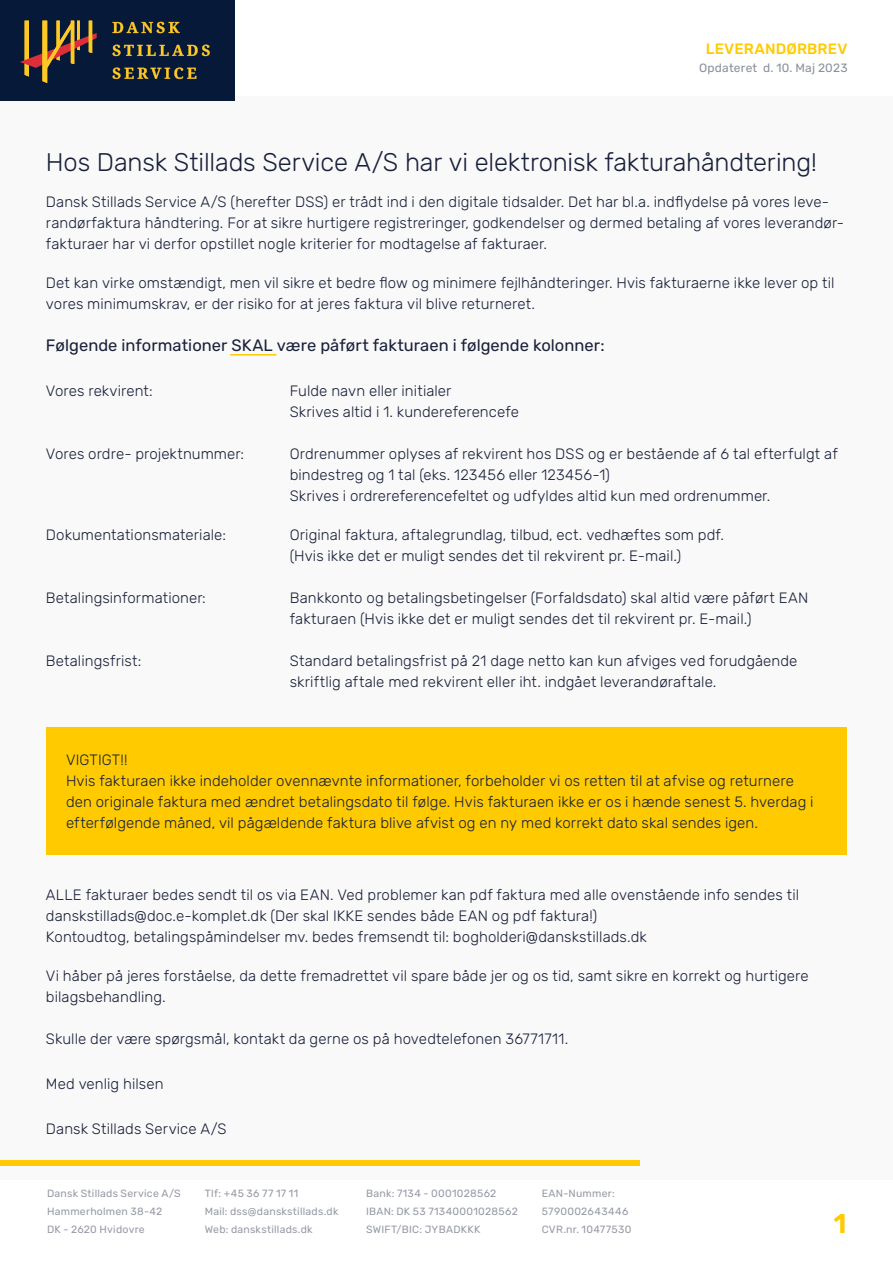
<style>
.page{position:relative;width:893px;height:1263px;background:#fff}
.page>*{position:absolute;margin:0;border:0;box-sizing:border-box;transform-origin:0 0}
.t1{font:500 27px "Rubik";color:#ffca00}
.Body_Copy__Centre_Al{font:300 25.5px "Rubik";letter-spacing:-.005em;color:#18203a}
.Body_Copy__Centre_Al-2{font:16.5px "Rubik";color:#18203a}
.Body_Copy__Centre_Al-3{font:300 15px/21px "Rubik";letter-spacing:.005em;color:#18203a}
.t2{font:500 15px "Rubik";letter-spacing:.01em;color:#ffca00}
.t3{font:12px "Rubik";letter-spacing:.015em;color:#8b909d}
.t4{font:10.5px/18px "Rubik";letter-spacing:.02em;color:#979ba6}
</style>
<div class="page">
<div style="left:0;top:96px;width:893px;height:1083px;background:#faf9f9"></div>
<hr style="left:230px;top:354px;width:46px;height:2px;background:#ffca00">
<div style="left:46px;top:728px;width:800px;height:127px;background:#ffca00"></div>
<div style="left:0;top:1160px;width:640px;height:6px;background:#ffca00"></div>
<div style="left:0;top:0;width:235px;height:101px;background:#071939"></div>
<svg style="left:20px;top:21px;width:77px;height:62px"></svg>
<svg style="left:112px;top:22px;width:68px;height:11px"></svg>
<svg style="left:113px;top:45px;width:97px;height:11px"></svg>
<svg style="left:113px;top:68px;width:83px;height:11px"></svg>
<p class="t2" style="left:706px;top:40px;width:143px">LEVERANDØRBREV</p>
<p class="t3" style="left:699px;top:61px;width:150px">Opdateret d. 10. Maj 2023</p>
<p class="Body_Copy__Centre_Al" style="left:46px;top:148px;width:772px">Hos Dansk Stillads Service A/S har vi elektronisk fakturahåndtering!</p>
<p class="Body_Copy__Centre_Al-3" style="left:46px;top:192px;width:800px">Dansk Stillads Service A/S (herefter DSS) er trådt ind i den digitale tidsalder. Det har bl.a. indflydelse på vores leve&shy;randørfaktura håndtering. For at sikre hurtigere registreringer, godkendelser og dermed betaling af vores leverandør&shy;fakturaer har vi derfor opstillet nogle kriterier for modtagelse af fakturaer.</p>
<p class="Body_Copy__Centre_Al-3" style="left:46px;top:273px;width:790px">Det kan virke omstændigt, men vil sikre et bedre flow og minimere fejlhåndteringer. Hvis fakturaerne ikke lever op til vores minimumskrav, er der risiko for at jeres faktura vil blive returneret.</p>
<p class="Body_Copy__Centre_Al-2" style="left:46px;top:336px;width:560px">Følgende informationer SKAL være påført fakturaen i følgende kolonner:</p>
<p class="Body_Copy__Centre_Al-3" style="left:46px;top:381px;width:108px">Vores rekvirent:</p>
<p class="Body_Copy__Centre_Al-3" style="left:46px;top:444px;width:199px">Vores ordre- projektnummer:</p>
<p class="Body_Copy__Centre_Al-3" style="left:46px;top:525px;width:182px">Dokumentationsmateriale:</p>
<p class="Body_Copy__Centre_Al-3" style="left:46px;top:588px;width:161px">Betalingsinformationer:</p>
<p class="Body_Copy__Centre_Al-3" style="left:46px;top:651px;width:97px">Betalingsfrist:</p>
<p class="Body_Copy__Centre_Al-3" style="left:290px;top:381px;width:231px">Fulde navn eller initialer<br>Skrives altid i 1. kundereferencefe</p>
<p class="Body_Copy__Centre_Al-3" style="left:290px;top:444px;width:549px">Ordrenummer oplyses af rekvirent hos DSS og er bestående af 6 tal efterfulgt af bindestreg og 1 tal (eks. 123456 eller 123456-1)<br>Skrives i ordrereferencefeltet og udfyldes altid kun med ordrenummer.</p>
<p class="Body_Copy__Centre_Al-3" style="left:290px;top:525px;width:436px">Original faktura, aftalegrundlag, tilbud, ect. vedhæftes som pdf. (Hvis ikke det er muligt sendes det til rekvirent pr. E-mail.)</p>
<p class="Body_Copy__Centre_Al-3" style="left:290px;top:588px;width:520px">Bankkonto og betalingsbetingelser (Forfaldsdato) skal altid være påført EAN fakturaen (Hvis ikke det er muligt sendes det til rekvirent pr. E-mail.)</p>
<p class="Body_Copy__Centre_Al-3" style="left:290px;top:651px;width:509px">Standard betalingsfrist på 21 dage netto kan kun afviges ved forudgående skriftlig aftale med rekvirent eller iht. indgået leverandøraftale.</p>
<p class="Body_Copy__Centre_Al-3" style="left:66px;top:750px;width:749px">VIGTIGT!!<br>Hvis fakturaen ikke indeholder ovennævnte informationer, forbeholder vi os retten til at afvise og returnere den originale faktura med ændret betalingsdato til følge. Hvis fakturaen ikke er os i hænde senest 5. hverdag i efterfølgende måned, vil pågældende faktura blive afvist og en ny med korrekt dato skal sendes igen.</p>
<p class="Body_Copy__Centre_Al-3" style="left:46px;top:885px;width:755px">ALLE fakturaer bedes sendt til os via EAN. Ved problemer kan pdf faktura med alle ovenstående info sendes til danskstillads@doc.e-komplet.dk (Der skal IKKE sendes både EAN og pdf faktura!)<br>Kontoudtog, betalingspåmindelser mv. bedes fremsendt til: bogholderi@danskstillads.dk</p>
<p class="Body_Copy__Centre_Al-3" style="left:46px;top:966px;width:764px">Vi håber på jeres forståelse, da dette fremadrettet vil spare både jer og os tid, samt sikre en korrekt og hurtigere bilagsbehandling.</p>
<p class="Body_Copy__Centre_Al-3" style="left:46px;top:1029px;width:524px">Skulle der være spørgsmål, kontakt da gerne os på hovedtelefonen 36771711.</p>
<p class="Body_Copy__Centre_Al-3" style="left:46px;top:1074px;width:119px">Med venlig hilsen</p>
<p class="Body_Copy__Centre_Al-3" style="left:46px;top:1119px;width:182px">Dansk Stillads Service A/S</p>
<p class="t4" style="left:47px;top:1185px;width:135px">Dansk Stillads Service A/S<br>Hammerholmen 38-42<br>DK - 2620 Hvidovre</p>
<p class="t4" style="left:205px;top:1185px;width:135px">Tlf: +45 36 77 17 11<br>Mail: dss@danskstillads.dk<br>Web: danskstillads.dk</p>
<p class="t4" style="left:366px;top:1185px;width:153px">Bank: 7134 - 0001028562<br>IBAN: DK 53 71340001028562<br>SWIFT/BIC: JYBADKKK</p>
<p class="t4" style="left:542px;top:1185px;width:91px">EAN-Nummer:<br>5790002643446<br>CVR.nr. 10477530</p>
<h1 class="t1" style="left:834px;top:1209px;width:14px">1</h1>
</div>
